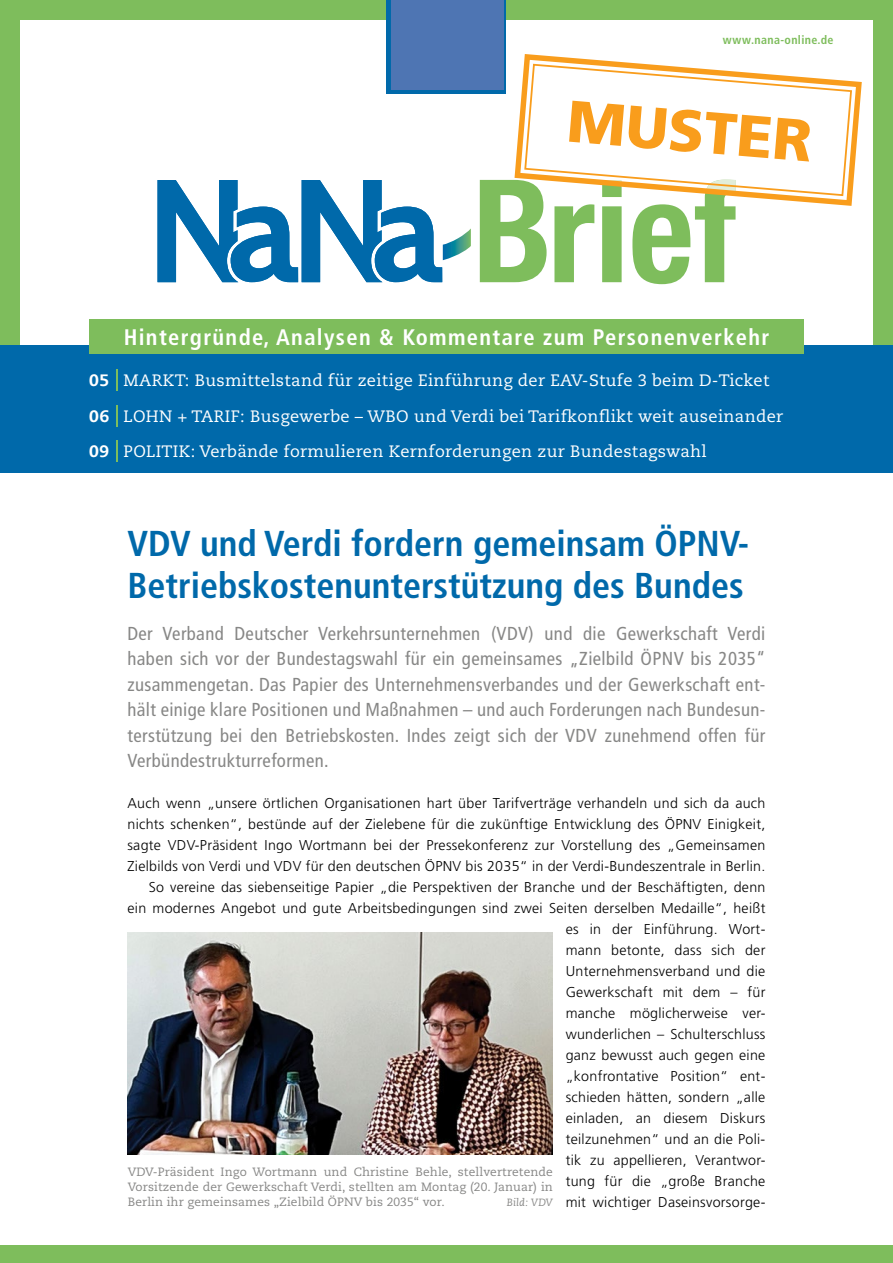
<style>
.page{position:relative;width:893px;height:1263px;background:#fff}
.page>*{position:absolute;margin:0;border:0;box-sizing:border-box;transform-origin:0 0}
.t1{font:900 58.95px "Frutiger LT Std";color:#f99d1c}
.t2{font:700 condensed 36px/42px "Frutiger LT Std";color:#0069aa}
.t3{font:700 condensed 22.5px "Frutiger LT Std";letter-spacing:.06em;color:#fff}
.t4{font:condensed 18.75px/25.5px "Frutiger LT Std";letter-spacing:.02em;color:#878786;text-align:justify}
.t5{font:16.5px/35.4px "Caecilia LT Std";letter-spacing:.02em;color:#fff}
.t6{font:300 14.25px/21px "Frutiger LT Std";letter-spacing:.02em;color:#000;text-align:right}
.t7{font:12px/15px "Caecilia LT Std";letter-spacing:.01em;color:#878786;text-align:justify}
.t8{font:700 condensed 12px "Frutiger LT Std";letter-spacing:.03em;color:#7ebd5c}
.t9{font:italic 10.5px "Caecilia LT Std";letter-spacing:.01em;color:#878786}
.s1{font-weight:800}
</style>
<div class="page">
<div style="left:0;top:0;width:893px;height:19px;background:#7ebd5c"></div>
<div style="left:874px;top:1px;width:19px;height:366px;background:#7ebd5c"></div>
<div style="left:0;top:0;width:19px;height:367px;background:#7ebd5c"></div>
<div style="left:0;top:346px;width:893px;height:127px;background:#0069aa"></div>
<div style="left:387px;top:0;width:119px;height:94px;background:#0069aa"></div>
<div style="left:0;top:1246px;width:893px;height:17px;background:#7ebd5c"></div>
<div style="left:89px;top:320px;width:715px;height:34px;background:#7ebd5c"></div>
<svg style="left:158px;top:180px;width:313px;height:102px"></svg>
<svg style="left:116px;top:370px;width:1px;height:21px"></svg>
<svg style="left:116px;top:405px;width:1px;height:21px"></svg>
<svg style="left:116px;top:440px;width:1px;height:22px"></svg>
<img style="left:128px;top:932px;width:425px;height:222px">
<div style="left:391px;top:0;width:113px;height:89px;background:#4e75b3"></div>
<svg style="left:524px;top:54px;width:338px;height:145px"></svg>
<svg style="left:480px;top:64px;width:372px;height:220px"></svg>
<p class="t8" style="left:723px;top:32px;width:112px">www.nana-online.de</p>
<h1 class="t1" style="left:570px;top:85px;width:247px;rotate:5deg">MUSTER</h1>
<h3 class="t3" style="left:124px;top:324px;width:647px">Hintergründe, Analysen &amp; Kommentare zum Personenverkehr</h3>
<p class="t5" style="left:89px;top:363px;width:695px"><span class="s1">05</span> MARKT: Busmittelstand für zeitige Einführung der EAV-Stufe 3 beim D-Ticket<br><span class="s1">06</span> LOHN + TARIF: Busgewerbe – WBO und Verdi bei Tarifkonflikt weit auseinander<br><span class="s1">09</span> POLITIK: Verbände formulieren Kernforderungen zur Bundestagswahl</p>
<h2 class="t2" style="left:127px;top:522px;width:623px">VDV und Verdi fordern gemeinsam ÖPNV-<br>Betriebskostenunterstützung des Bundes</h2>
<p class="t4" style="left:127px;top:620px;width:639px">Der Verband Deutscher Verkehrsunternehmen (VDV) und die Gewerkschaft Verdi haben sich vor der Bundestagswahl für ein gemeinsames „Zielbild ÖPNV bis 2035“ zusammengetan. Das Papier des Unternehmensverbandes und der Gewerkschaft ent&shy;hält einige klare Positionen und Maßnahmen – und auch Forderungen nach Bundesun&shy;terstützung bei den Betriebskosten. Indes zeigt sich der VDV zunehmend offen für Verbündestrukturreformen.</p>
<p class="t6" style="left:127px;top:792px;width:639px">Auch wenn „unsere örtlichen Organisationen hart über Tarifverträge verhandeln und sich da auch nichts schenken“, bestünde auf der Zielebene für die zukünftige Entwicklung des ÖPNV Einigkeit, sagte VDV-Präsident Ingo Wortmann bei der Pressekonferenz zur Vorstellung des „Gemeinsamen Zielbilds von Verdi und VDV für den deutschen ÖPNV bis 2035“ in der Verdi-Bundeszentrale in Berlin.<br>So vereine das siebenseitige Papier „die Perspektiven der Branche und der Beschäftigten, denn ein modernes Angebot und gute Arbeitsbedingungen sind zwei Seiten derselben Medaille“, heißt es in der Einführung. Wort-<br>mann betonte, dass sich der<br>Unternehmensverband und die<br>Gewerkschaft mit dem – für<br>manche möglicherweise ver-<br>wunderlichen – Schulterschluss<br>ganz bewusst auch gegen eine<br>„konfrontative Position“ ent-<br>schieden hätten, sondern „alle<br>einladen, an diesem Diskurs<br>teilzunehmen“ und an die Poli-<br>tik zu appellieren, Verantwor-<br>tung für die „große Branche<br>mit wichtiger Daseinsvorsorge-</p>
<p class="t7" style="left:128px;top:1164px;width:427px">VDV-Präsident Ingo Wortmann und Christine Behle, stellvertretende Vorsitzende der Gewerkschaft Verdi, stellten am Montag (20. Januar) in Berlin ihr gemeinsames „Zielbild ÖPNV bis 2035“ vor.</p>
<p class="t9" style="left:507px;top:1196px;width:48px">Bild: VDV</p>
</div>
